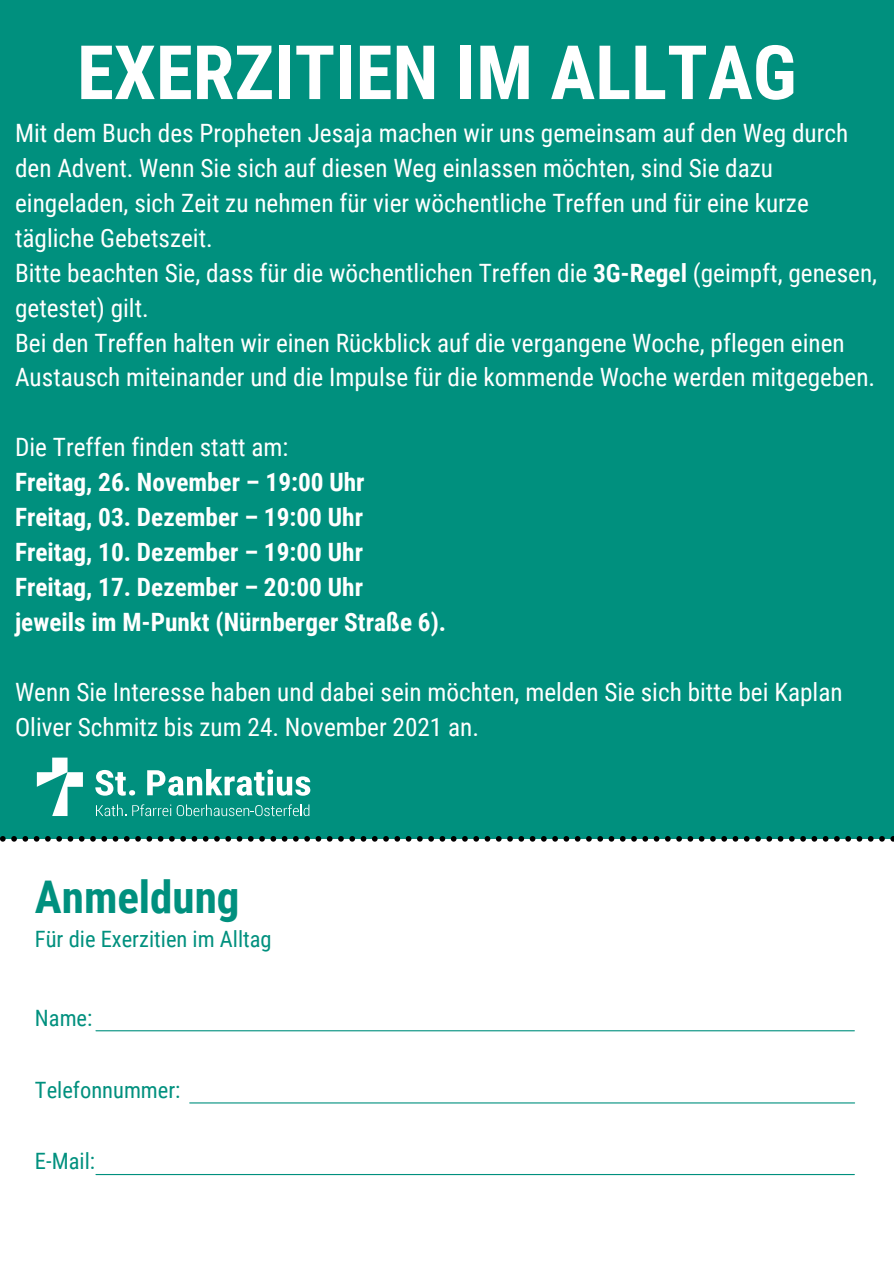
<style>
.page{position:relative;width:894px;height:1264px;background:#fff}
.page>*{position:absolute;margin:0;border:0;box-sizing:border-box;transform-origin:0 0}
.t1{font:700 75px "Roboto Condensed";color:#fff}
.t2{font:700 45px "Roboto Condensed";color:#00907e}
.t3{font:25.2px/35px "Roboto Condensed";color:#fff}
.t4{font:700 25.2px "Roboto Condensed";color:#fff}
.t5{font:22.5px "Roboto Condensed";color:#00907e}
.s1{font-weight:700}
</style>
<div class="page">
<div style="left:0;top:0;width:893px;height:1263px;background:#00907e"></div>
<svg style="left:37px;top:757px;width:46px;height:59px"></svg>
<svg style="left:95px;top:770px;width:40px;height:25px"></svg>
<svg style="left:147px;top:769px;width:163px;height:26px"></svg>
<svg style="left:96px;top:804px;width:30px;height:12px"></svg>
<svg style="left:132px;top:804px;width:39px;height:12px"></svg>
<svg style="left:177px;top:804px;width:132px;height:12px"></svg>
<div style="left:0;top:838px;width:893px;height:425px;background:#fff"></div>
<svg style="left:0;top:836px;width:893px;height:5px"></svg>
<hr style="left:96px;top:1030px;width:758px;height:1px;background:#00907e">
<hr style="left:96px;top:1173px;width:758px;height:2px;background:#00907e">
<hr style="left:190px;top:1102px;width:664px;height:1px;background:#00907e">
<p class="t1" style="left:77px;top:30px;width:721px">EXERZITIEN IM ALLTAG</p>
<p class="t3" style="left:15px;top:116px;width:834px">Mit dem Buch des Propheten Jesaja machen wir uns gemeinsam auf den Weg durch den Advent. Wenn Sie sich auf diesen Weg einlassen möchten, sind Sie dazu eingeladen, sich Zeit zu nehmen für vier wöchentliche Treffen und für eine kurze tägliche Gebetszeit.</p>
<p class="t3" style="left:15px;top:255px;width:863px">Bitte beachten Sie, dass für die wöchentlichen Treffen die <span class="s1">3G-Regel</span> (geimpft, genesen, getestet) gilt.</p>
<p class="t3" style="left:15px;top:325px;width:861px">Bei den Treffen halten wir einen Rückblick auf die vergangene Woche, pflegen einen<br>Austausch miteinander und die Impulse für die kommende Woche werden mitgegeben.</p>
<p class="t3" style="left:15px;top:430px;width:275px">Die Treffen finden statt am:</p>
<p class="t4" style="left:15px;top:468px;width:351px">Freitag, 26. November – 19:00 Uhr</p>
<p class="t4" style="left:15px;top:503px;width:349px">Freitag, 03. Dezember – 19:00 Uhr</p>
<p class="t4" style="left:15px;top:537px;width:349px">Freitag, 10. Dezember – 19:00 Uhr</p>
<p class="t4" style="left:15px;top:572px;width:349px">Freitag, 17. Dezember – 20:00 Uhr</p>
<p class="t4" style="left:15px;top:607px;width:432px">jeweils im M-Punkt (Nürnberger Straße 6).</p>
<p class="t3" style="left:15px;top:674px;width:828px">Wenn Sie Interesse haben und dabei sein möchten, melden Sie sich bitte bei Kaplan<br>Oliver Schmitz bis zum 24. November 2021 an.</p>
<p class="t2" style="left:35px;top:871px;width:206px">Anmeldung</p>
<p class="t5" style="left:35px;top:926px;width:238px">Für die Exerzitien im Alltag</p>
<p class="t5" style="left:35px;top:1004px;width:59px">Name:</p>
<p class="t5" style="left:35px;top:1076px;width:147px">Telefonnummer:</p>
<p class="t5" style="left:35px;top:1148px;width:62px">E-Mail:</p>
</div>
